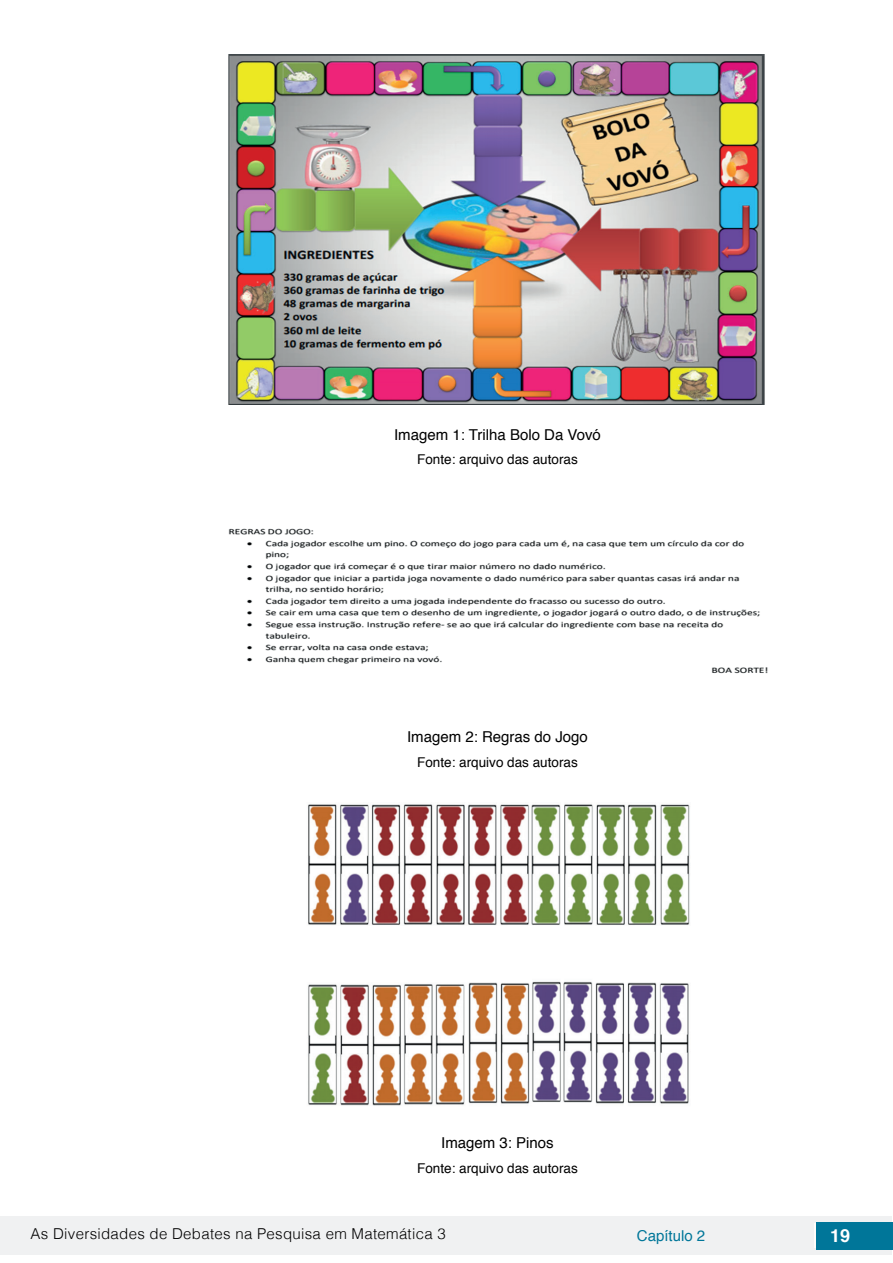
<style>
.page{position:relative;width:893px;height:1263px;background:#fff}
.page>*{position:absolute;margin:0;border:0;box-sizing:border-box;transform-origin:0 0}
.t1{font:700 18px "Helvetica";color:#fff}
.t2{font:15px "Helvetica";color:#000}
.t3{font:300 15px "Helvetica";letter-spacing:.02em;color:#000}
.t4{font:15px "Helvetica";color:#007699}
.t5{font:13.5px "Helvetica";color:#000}
</style>
<div class="page">
<div style="left:1px;top:1216px;width:891px;height:38px;background:#f0f1f2"></div>
<div style="left:816px;top:1222px;width:77px;height:27px;background:#007699"></div>
<svg style="left:815px;top:1224px;width:1px;height:24px"></svg>
<img style="left:228px;top:54px;width:537px;height:351px">
<img style="left:228px;top:528px;width:540px;height:146px">
<img style="left:308px;top:804px;width:382px;height:302px">
<p class="t2" style="left:394px;top:423px;width:208px">Imagem 1: Trilha Bolo Da Vovó</p>
<p class="t5" style="left:417px;top:449px;width:162px">Fonte: arquivo das autoras</p>
<p class="t2" style="left:407px;top:725px;width:182px">Imagem 2: Regras do Jogo</p>
<p class="t5" style="left:417px;top:752px;width:162px">Fonte: arquivo das autoras</p>
<p class="t2" style="left:441px;top:1131px;width:114px">Imagem 3: Pinos</p>
<p class="t5" style="left:417px;top:1157px;width:162px">Fonte: arquivo das autoras</p>
<p class="t3" style="left:31px;top:1221px;width:417px">As Diversidades de Debates na Pesquisa em Matemática 3</p>
<p class="t4" style="left:637px;top:1224px;width:70px">Capítulo 2</p>
<h1 class="t1" style="left:830px;top:1221px;width:22px">19</h1>
</div>
